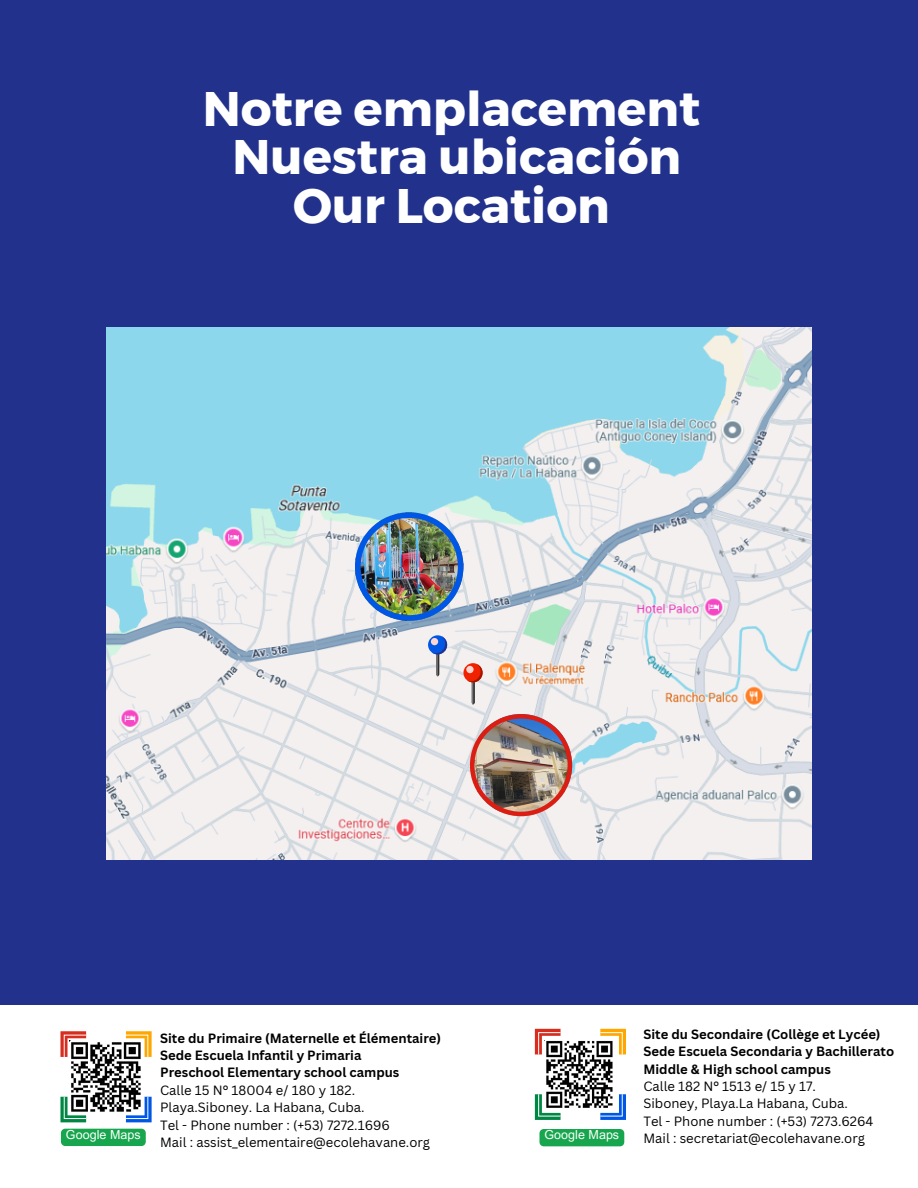
<style>
.page{position:relative;width:918px;height:1188px;background:#22328c}
.page>*{position:absolute;margin:0;border:0;box-sizing:border-box;transform-origin:0 0}
.t1{font:700 48.3px/48.3px "Gontserrat";color:#fefffe;text-align:center}
.t2{font:13.05px "Canva Sans";color:#000}
.t3{font:700 13.05px "Canva Sans";color:#000}
.t4{font:12.45px "Arial MT Pro";letter-spacing:.005em;color:#fefffe}
</style>
<div class="page">
<img style="left:106px;top:328px;width:706px;height:532px">
<svg style="left:428px;top:635px;width:19px;height:19px"></svg>
<svg style="left:432px;top:636px;width:15px;height:41px"></svg>
<div style="left:431px;top:638px;width:7px;height:7px;background:#ffd6cf;border-radius:50%"></div>
<svg style="left:463px;top:663px;width:20px;height:19px"></svg>
<svg style="left:467px;top:664px;width:16px;height:41px"></svg>
<div style="left:466px;top:666px;width:8px;height:7px;background:#ffd6cf;border-radius:50%"></div>
<img style="left:355px;top:512px;width:108px;height:108px">
<img style="left:470px;top:714px;width:102px;height:102px">
<div style="left:0;top:1006px;width:918px;height:182px;background:#fefffe"></div>
<img style="left:71px;top:1042px;width:70px;height:70px">
<svg style="left:60px;top:1031px;width:26px;height:26px"></svg>
<svg style="left:126px;top:1031px;width:26px;height:26px"></svg>
<svg style="left:126px;top:1096px;width:26px;height:26px"></svg>
<svg style="left:60px;top:1096px;width:26px;height:26px"></svg>
<svg style="left:535px;top:1029px;width:26px;height:26px"></svg>
<svg style="left:600px;top:1029px;width:26px;height:26px"></svg>
<svg style="left:600px;top:1094px;width:26px;height:26px"></svg>
<svg style="left:535px;top:1094px;width:26px;height:26px"></svg>
<img style="left:544px;top:1040px;width:72px;height:68px">
<svg style="left:61px;top:1129px;width:85px;height:17px"></svg>
<svg style="left:539px;top:1129px;width:85px;height:17px"></svg>
<h1 class="t1" style="left:203px;top:85px;width:499px">Notre emplacement<br>Nuestra ubicación<br>Our Location</h1>
<p class="t3" style="left:643px;top:1025px;width:239px">Site du Secondaire (Collège et Lycée)</p>
<p class="t3" style="left:643px;top:1042px;width:252px">Sede Escuela Secondaria y Bachillerato</p>
<p class="t3" style="left:643px;top:1060px;width:189px">Middle &amp; High school campus</p>
<p class="t2" style="left:643px;top:1077px;width:174px">Calle 182 N° 1513 e/ 15 y 17.</p>
<p class="t2" style="left:643px;top:1095px;width:206px">Siboney, Playa.La Habana, Cuba.</p>
<p class="t2" style="left:643px;top:1112px;width:231px">Tel - Phone number : (+53) 7273.6264</p>
<p class="t3" style="left:160px;top:1029px;width:283px">Site du Primaire (Maternelle et Élémentaire)</p>
<p class="t3" style="left:160px;top:1046px;width:203px">Sede Escuela Infantil y Primaria</p>
<p class="t3" style="left:160px;top:1064px;width:241px">Preschool Elementary school campus</p>
<p class="t2" style="left:160px;top:1081px;width:197px">Calle 15 N° 18004 e/ 180 y 182.</p>
<p class="t2" style="left:160px;top:1098px;width:206px">Playa.Siboney. La Habana, Cuba.</p>
<p class="t2" style="left:160px;top:1116px;width:231px">Tel - Phone number : (+53) 7272.1696</p>
<p class="t2" style="left:160px;top:1133px;width:271px">Mail : assist_elementaire@ecolehavane.org</p>
<p class="t4" style="left:66px;top:1130px;width:76px">Google Maps</p>
<p class="t2" style="left:643px;top:1129px;width:223px">Mail : secretariat@ecolehavane.org</p>
<p class="t4" style="left:544px;top:1130px;width:76px">Google Maps</p>
</div>
